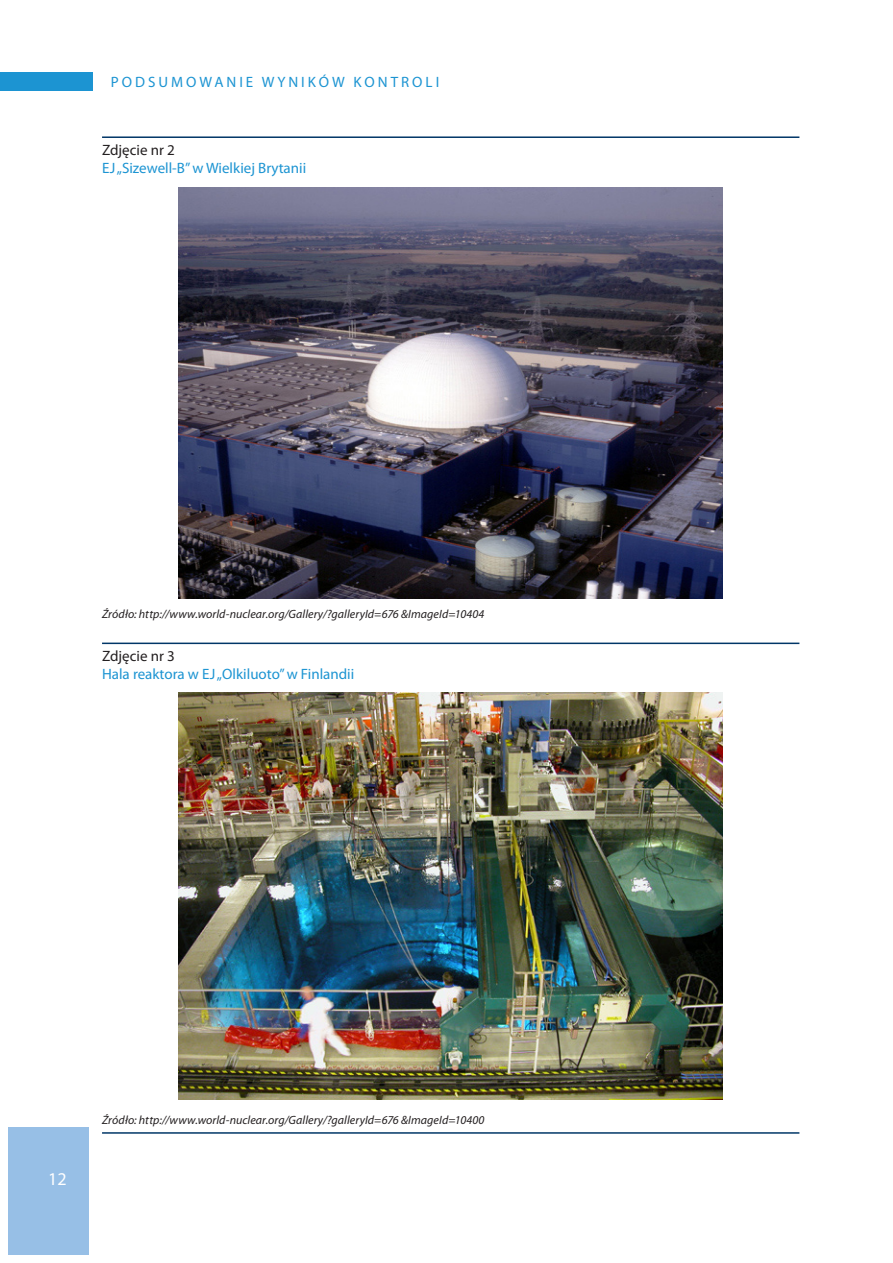
<style>
.page{position:relative;width:893px;height:1263px;background:#fff}
.page>*{position:absolute;margin:0;border:0;box-sizing:border-box;transform-origin:0 0}
.t1{font:18px "Myriad Pro";color:#fff}
.t2{font:15px "Myriad Pro";color:#1c94d2}
.t3{font:15px "Myriad Pro";letter-spacing:.2em;color:#1c94d2}
.t4{font:15px "Myriad Pro";color:#231f20}
.t5{font:italic 12px "Myriad Pro";letter-spacing:.005em;color:#231f20}
</style>
<div class="page">
<div style="left:9px;top:1127px;width:80px;height:127px;background:#97bfe6"></div>
<div style="left:0;top:72px;width:93px;height:19px;background:#1c94d2"></div>
<hr style="left:102px;top:136px;width:697px;height:2px;background:#003667">
<hr style="left:102px;top:643px;width:697px;height:1px;background:#003667">
<hr style="left:102px;top:1132px;width:697px;height:2px;background:#003667">
<img style="left:178px;top:187px;width:545px;height:411px">
<img style="left:178px;top:693px;width:545px;height:406px">
<p class="t3" style="left:111px;top:73px;width:328px">P odsumowanie wyni ków kont roli</p>
<p class="t4" style="left:102px;top:141px;width:74px">Zdjęcie nr 2</p>
<p class="t2" style="left:102px;top:159px;width:206px">EJ „Sizewell-B” w Wielkiej Brytanii</p>
<p class="t5" style="left:102px;top:606px;width:384px">Źródło: http://www.world-nuclear.org/Gallery/?galleryId=676 &amp;ImageId=10404</p>
<p class="t4" style="left:102px;top:647px;width:74px">Zdjęcie nr 3</p>
<p class="t2" style="left:102px;top:665px;width:254px">Hala reaktora w EJ „Olkiluoto” w Finlandii</p>
<h1 class="t1" style="left:48px;top:1168px;width:20px">12</h1>
<p class="t5" style="left:102px;top:1112px;width:384px">Źródło: http://www.world-nuclear.org/Gallery/?galleryId=676 &amp;ImageId=10400</p>
</div>
